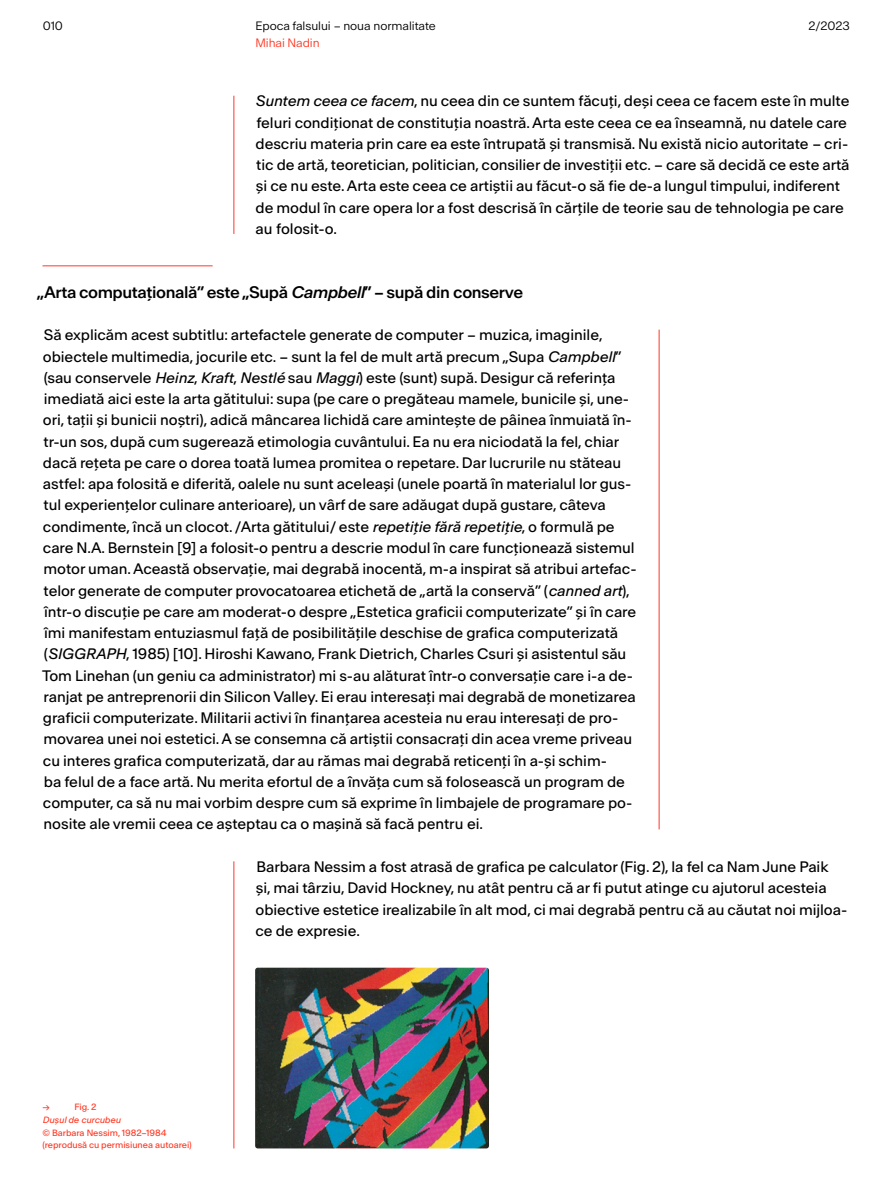
<style>
.page{position:relative;width:893px;height:1191px;background:#fff}
.page>*{position:absolute;margin:0;border:0;box-sizing:border-box;transform-origin:0 0}
.subtitlu_2_5_5_B_ra{font:500 15.9px "Antarctica";letter-spacing:-.025em;color:#000}
.text_2_5_5_Ro_A_ri{font:14.4px/21.3px "Antarctica";letter-spacing:-.005em;color:#000}
.text_2_5_5_Ro_B_li{font:14.4px/21.3px "Antarctica";letter-spacing:-.005em;color:#000}
.t1{font:300 11.55px "Antarctica";letter-spacing:-.005em;color:#000}
.t2{font:300 11.55px "Antarctica";letter-spacing:-.005em;color:#ff3723}
.note_2_4{font:8.7px/12.8px "Antarctica";letter-spacing:-.005em;color:#ff3723}
.note_2_4-2{font:italic 8.7px "Antarctica";letter-spacing:-.005em;color:#ff3723}
.s1{font-style:italic}
</style>
<div class="page">
<hr style="left:234px;top:96px;width:1px;height:138px;background:#ff3723">
<hr style="left:43px;top:265px;width:170px;height:1px;background:#ff3723">
<hr style="left:659px;top:330px;width:1px;height:499px;background:#ff3723">
<hr style="left:234px;top:861px;width:1px;height:287px;background:#ff3723">
<img style="left:255px;top:967px;width:234px;height:181px">
<p class="t1" style="left:43px;top:18px;width:22px">010</p>
<p class="t1" style="left:256px;top:18px;width:182px">Epoca falsului – noua normalitate</p>
<p class="t2" style="left:256px;top:35px;width:66px">Mihai Nadin</p>
<p class="t1" style="left:808px;top:18px;width:43px">2/2023</p>
<p class="text_2_5_5_Ro_B_li" style="left:255px;top:91px;width:596px"><span class="s1">Suntem ceea ce facem</span>, nu ceea din ce suntem făcuţi, deşi ceea ce facem este în multe feluri condiţionat de constituţia noastră. Arta este ceea ce ea înseamnă, nu datele care descriu materia prin care ea este întrupată şi transmisă. Nu există nicio autoritate – cri‑ tic de artă, teoretician, politician, consilier de investiţii etc. – care să decidă ce este artă şi ce nu este. Arta este ceea ce artiştii au făcut‑o să fie de‑a lungul timpului, indiferent de modul în care opera lor a fost descrisă în cărţile de teorie sau de tehnologia pe care au folosit‑o.</p>
<p class="subtitlu_2_5_5_B_ra" style="left:37px;top:281px;width:488px">„Arta computaţională” este „Supă <span class="s1">Campbell</span>” – supă din conserve</p>
<p class="text_2_5_5_Ro_A_ri" style="left:42px;top:325px;width:596px">Să explicăm acest subtitlu: artefactele generate de computer – muzica, imaginile, obiectele multimedia, jocurile etc. – sunt la fel de mult artă precum „Supa <span class="s1">Campbell</span>” (sau conservele <span class="s1">Heinz</span>, <span class="s1">Kraft</span>, <span class="s1">Nestlé</span> sau <span class="s1">Maggi</span>) este (sunt) supă. Desigur că referinţa imediată aici este la arta gătitului: supa (pe care o pregăteau mamele, bunicile şi, une‑ ori, taţii şi bunicii noştri), adică mâncarea lichidă care aminteşte de pâinea înmuiată în‑ tr‑un sos, după cum sugerează etimologia cuvântului. Ea nu era niciodată la fel, chiar dacă reţeta pe care o dorea toată lumea promitea o repetare. Dar lucrurile nu stăteau astfel: apa folosită e diferită, oalele nu sunt aceleaşi (unele poartă în materialul lor gus‑ tul experienţelor culinare anterioare), un vârf de sare adăugat după gustare, câteva condimente, încă un clocot. /Arta gătitului/ este <span class="s1">repetiţie fără repetiţie</span>, o formulă pe care N.A. Bernstein [9] a folosit‑o pentru a descrie modul în care funcţionează sistemul motor uman. Această observaţie, mai degrabă inocentă, m‑a inspirat să atribui artefac‑ telor generate de computer provocatoarea etichetă de „artă la conservă” (<span class="s1">canned art</span>), într‑o discuţie pe care am moderat‑o despre „Estetica graficii computerizate” şi în care îmi manifestam entuziasmul faţă de posibilităţile deschise de grafica computerizată (<span class="s1">SIGGRAPH</span>, 1985) [10]. Hiroshi Kawano, Frank Dietrich, Charles Csuri şi asistentul său Tom Linehan (un geniu ca administrator) mi s‑au alăturat într‑o conversaţie care i‑a de‑ ranjat pe antreprenorii din Silicon Valley. Ei erau interesaţi mai degrabă de monetizarea graficii computerizate. Militarii activi în finanţarea acesteia nu erau interesaţi de pro‑ movarea unei noi estetici. A se consemna că artiştii consacraţi din acea vreme priveau cu interes grafica computerizată, dar au rămas mai degrabă reticenţi în a‑şi schim‑<br>ba felul de a face artă. Nu merita efortul de a învăţa cum să folosească un program de computer, ca să nu mai vorbim despre cum să exprime în limbajele de programare po‑ nosite ale vremii ceea ce aşteptau ca o maşină să facă pentru ei.</p>
<p class="text_2_5_5_Ro_B_li" style="left:256px;top:856px;width:593px">Barbara Nessim a fost atrasă de grafica pe calculator (Fig. 2), la fel ca Nam June Paik<br>şi, mai târziu, David Hockney, nu atât pentru că ar fi putut atinge cu ajutorul acesteia obiective estetice irealizabile în alt mod, ci mai degrabă pentru că au căutat noi mijloa‑ ce de expresie.</p>
<p class="note_2_4" style="left:43px;top:1100px;width:9px">→</p>
<p class="note_2_4" style="left:74px;top:1100px;width:24px">Fig. 2</p>
<p class="note_2_4-2" style="left:43px;top:1114px;width:80px">Duşul de curcubeu</p>
<p class="note_2_4" style="left:43px;top:1126px;width:151px">© Barbara Nessim, 1982–1984 (reprodusă cu permisiunea autoarei)</p>
</div>
